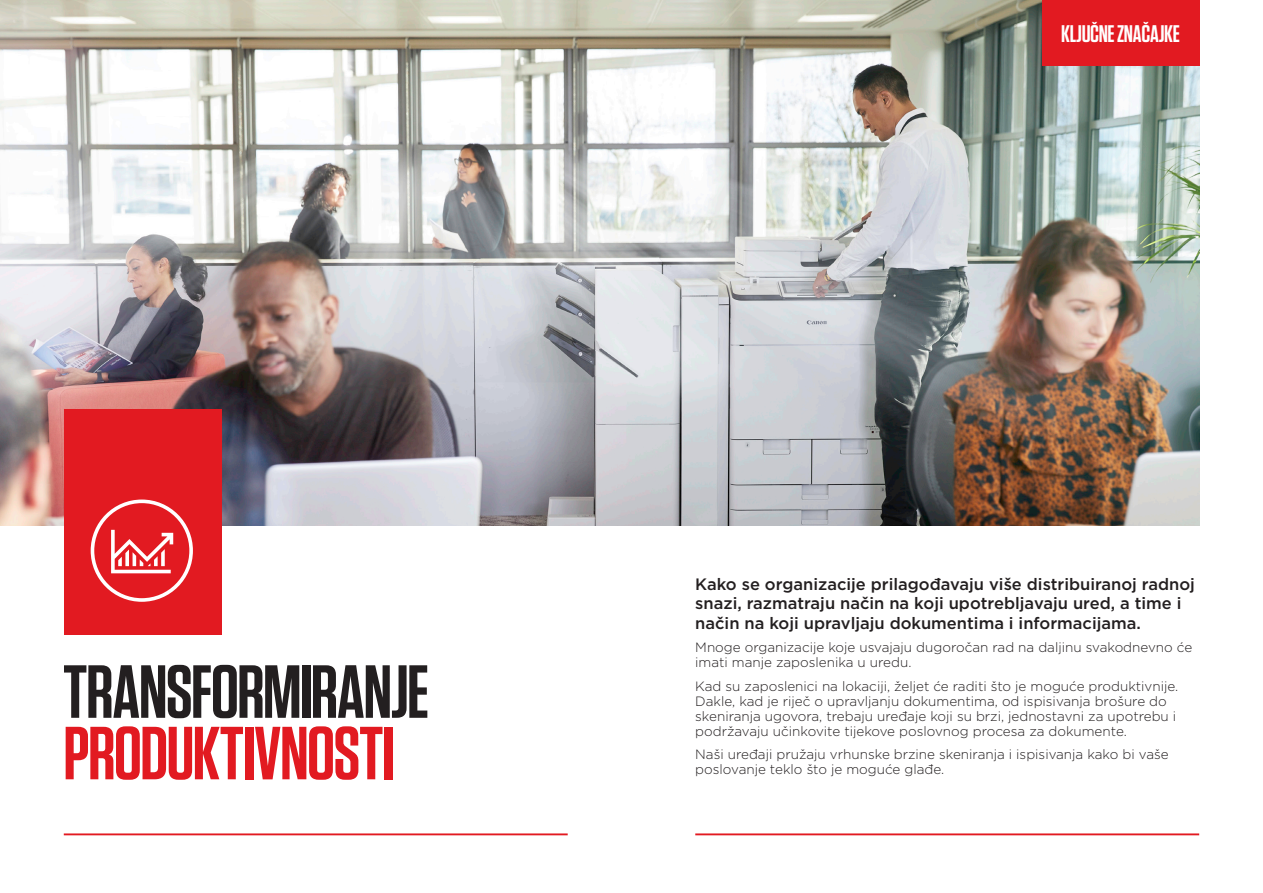
<style>
.page{position:relative;width:1263px;height:893px;background:#fff}
.page>*{position:absolute;margin:0;border:0;box-sizing:border-box;transform-origin:0 0}
.Subheading_BLACK{font:600 75px/61.5px "Tungsten";letter-spacing:-.02em;color:#231f20}
.Subheading_BLACK-2{font:600 24px "Tungsten";letter-spacing:-.01em;color:#fff}
.Body{font:500 16.5px/19.5px "Gotham";color:#231f20}
.Body-2{font:300 13.5px/15px "Gotham";color:#231f20}
.s1{color:#e21a21}
</style>
<div class="page">
<hr style="left:64px;top:833px;width:504px;height:2px;background:#e21a21">
<hr style="left:695px;top:833px;width:504px;height:2px;background:#e21a21">
<img style="left:0;top:0;width:1199px;height:525px">
<div style="left:64px;top:409px;width:157px;height:225px;background:#e21a21"></div>
<svg style="left:91px;top:499px;width:102px;height:103px"></svg>
<div style="left:1042px;top:0;width:157px;height:65px;background:#e21a21"></div>
<p class="Subheading_BLACK" style="left:63px;top:662px;width:367px">TRANSFORMIRANJE<br><span class="s1">PRODUKTIVNOSTI</span></p>
<p class="Subheading_BLACK-2" style="left:1061px;top:21px;width:120px">KLJUČNE ZNAČAJKE</p>
<p class="Body" style="left:695px;top:574px;width:501px">Kako se organizacije prilagođavaju više distribuiranoj radnoj snazi, razmatraju način na koji upotrebljavaju ured, a time i način na koji upravljaju dokumentima i informacijama.</p>
<p class="Body-2" style="left:695px;top:639px;width:498px">Mnoge organizacije koje usvajaju dugoročan rad na daljinu svakodnevno će imati manje zaposlenika u uredu.</p>
<p class="Body-2" style="left:695px;top:678px;width:484px">Kad su zaposlenici na lokaciji, željet će raditi što je moguće produktivnije.<br>Dakle, kad je riječ o upravljanju dokumentima, od ispisivanja brošure do skeniranja ugovora, trebaju uređaje koji su brzi, jednostavni za upotrebu i podržavaju učinkovite tijekove poslovnog procesa za dokumente.</p>
<p class="Body-2" style="left:695px;top:746px;width:475px">Naši uređaji pružaju vrhunske brzine skeniranja i ispisivanja kako bi vaše poslovanje teklo što je moguće glađe.</p>
</div>
